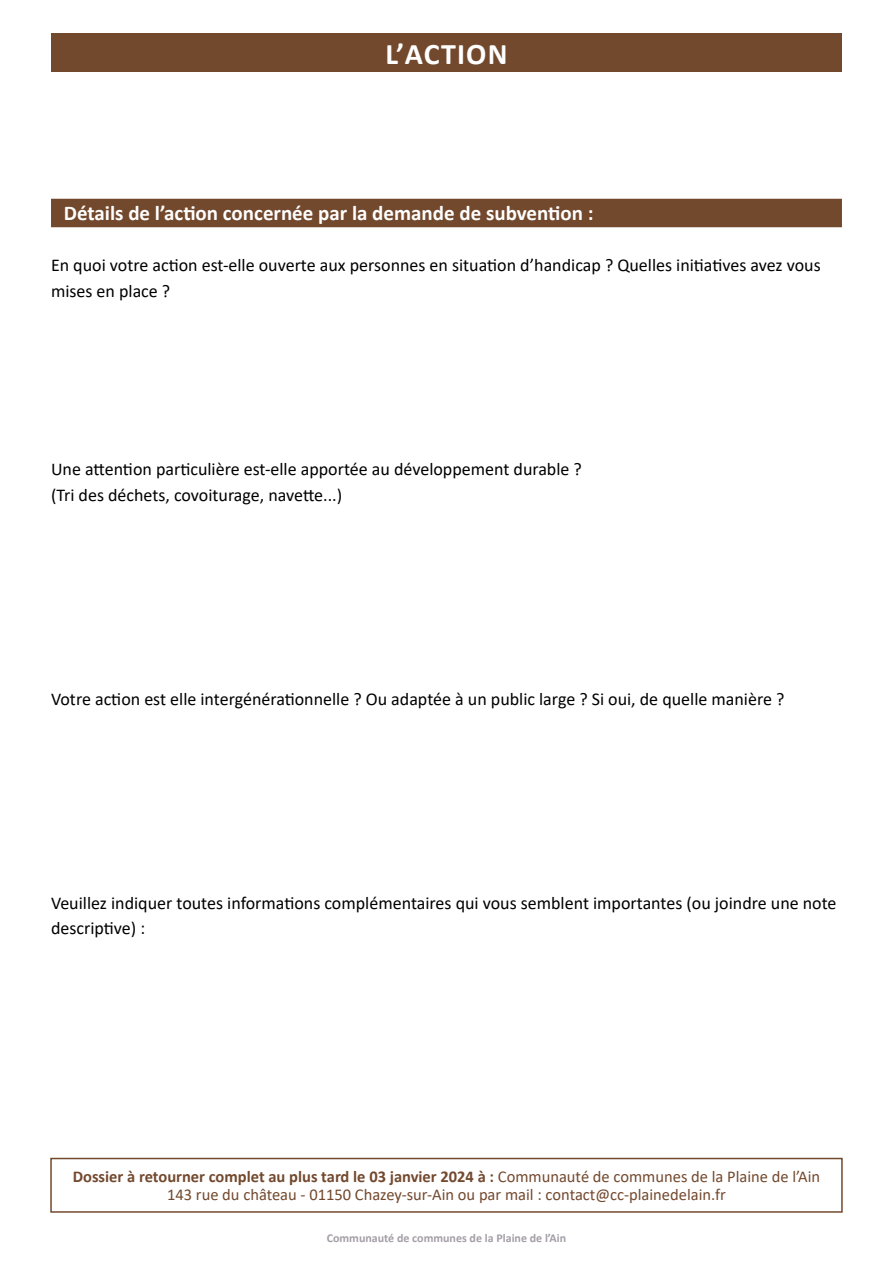
<style>
.page{position:relative;width:893px;height:1263px;background:#fff}
.page>*{position:absolute;margin:0;border:0;box-sizing:border-box;transform-origin:0 0}
.t1{font:700 30px "Calibri";letter-spacing:.04em;color:#fff}
.t2{font:700 21px "Calibri";color:#fff}
.t3{font:18px/25.5px "Calibri";color:#000}
.t4{font:16.5px/18px "Calibri";color:#73492e;text-align:center}
.t5{font:700 12px "Calibri";color:#a49ea7}
.s1{font-weight:700}
</style>
<div class="page">
<div style="left:51px;top:34px;width:791px;height:38px;background:#73492e"></div>
<div style="left:51px;top:199px;width:791px;height:28px;background:#73492e"></div>
<div style="left:50px;top:1158px;width:793px;height:55px;border:2px solid #73492e"></div>
<h1 class="t1" style="left:385px;top:33px;width:124px">L’ACTION</h1>
<p class="t2" style="left:64px;top:198px;width:531px">Détails de l’action concernée par la demande de subvention :</p>
<p class="t3" style="left:51px;top:252px;width:771px">En quoi votre action est-elle ouverte aux personnes en situation d’handicap ? Quelles initiatives avez vous mises en place ?</p>
<p class="t3" style="left:51px;top:456px;width:532px">Une attention particulière est-elle apportée au développement durable ? (Tri des déchets, covoiturage, navette...)</p>
<p class="t3" style="left:51px;top:686px;width:735px">Votre action est elle intergénérationnelle ? Ou adaptée à un public large ? Si oui, de quelle manière ?</p>
<p class="t3" style="left:51px;top:890px;width:787px">Veuillez indiquer toutes informations complémentaires qui vous semblent importantes (ou joindre une note descriptive) :</p>
<p class="t4" style="left:73px;top:1167px;width:749px"><span class="s1">Dossier à retourner complet au plus tard le 03 janvier 2024 à :</span> Communauté de communes de la Plaine de l’Ain<br>143 rue du château - 01150 Chazey-sur-Ain ou par mail : contact@cc-plainedelain.fr</p>
<p class="t5" style="left:327px;top:1229px;width:241px">Communauté de communes de la Plaine de l’Ain</p>
</div>
